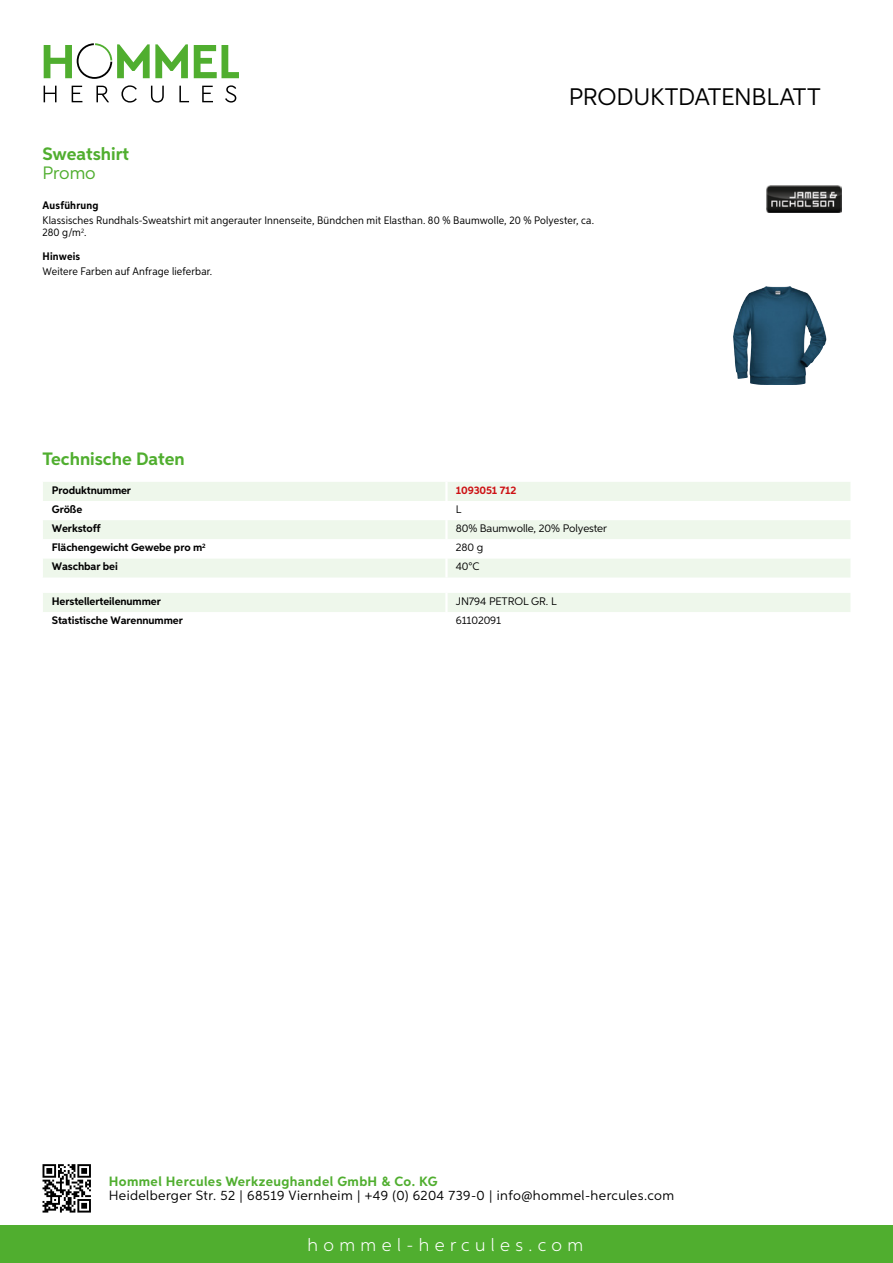
<style>
.page{position:relative;width:893px;height:1263px;background:#fff}
.page>*{position:absolute;margin:0;border:0;box-sizing:border-box;transform-origin:0 0}
.t1{font:24px "Aspira";letter-spacing:-.01em;color:#000}
.t2{font:700 18px "Aspira";color:#50ae2f}
.t3{font:300 18px "Aspira";letter-spacing:.3em;color:#fff}
.t4{font:18px "Aspira";color:#50ae2f}
.t5{font:13.5px "Aspira";letter-spacing:.03em;color:#000}
.t6{font:700 13.5px "Aspira";letter-spacing:.03em;color:#50ae2f}
.t7{font:10.95px/12px "Aspira Nar";letter-spacing:.015em;color:#000}
.t8{font:700 10.95px "Aspira";letter-spacing:-.01em;color:#000}
.t9{font:10.95px "Aspira";letter-spacing:-.01em;color:#000}
.t10{font:700 10.95px "Aspira Nar";letter-spacing:.02em;color:#000}
.t11{font:700 10.95px "Aspira";letter-spacing:-.01em;color:#cd1013}
</style>
<div class="page">
<div style="left:0;top:1226px;width:893px;height:37px;background:#50ae2f"></div>
<svg style="left:43px;top:1164px;width:48px;height:48px"></svg>
<svg style="left:194px;top:45px;width:45px;height:33px"></svg>
<svg style="left:44px;top:43px;width:144px;height:36px"></svg>
<svg style="left:44px;top:86px;width:13px;height:16px"></svg>
<svg style="left:72px;top:86px;width:10px;height:16px"></svg>
<svg style="left:96px;top:86px;width:13px;height:16px"></svg>
<svg style="left:121px;top:85px;width:16px;height:18px"></svg>
<svg style="left:151px;top:86px;width:13px;height:17px"></svg>
<svg style="left:179px;top:86px;width:10px;height:16px"></svg>
<svg style="left:202px;top:86px;width:11px;height:16px"></svg>
<svg style="left:225px;top:85px;width:11px;height:18px"></svg>
<div style="left:43px;top:482px;width:807px;height:95px;background:#eef7eb"></div>
<svg style="left:43px;top:501px;width:807px;height:57px"></svg>
<hr style="left:445px;top:482px;width:3px;height:19px;background:#fff">
<hr style="left:445px;top:501px;width:3px;height:19px;background:#fff">
<hr style="left:445px;top:520px;width:3px;height:19px;background:#fff">
<hr style="left:445px;top:539px;width:3px;height:19px;background:#fff">
<hr style="left:445px;top:558px;width:3px;height:19px;background:#fff">
<div style="left:43px;top:593px;width:807px;height:19px;background:#eef7eb"></div>
<img style="left:733px;top:286px;width:57px;height:93px">
<img style="left:766px;top:185px;width:76px;height:27px">
<h1 class="t1" style="left:569px;top:82px;width:253px">Produktdatenblatt</h1>
<h2 class="t2" style="left:43px;top:142px;width:88px">Sweatshirt</h2>
<h2 class="t4" style="left:43px;top:162px;width:55px">Promo</h2>
<p class="t10" style="left:43px;top:199px;width:58px">Ausführung</p>
<p class="t7" style="left:43px;top:214px;width:553px">Klassisches Rundhals-Sweatshirt mit angerauter Innenseite, Bündchen mit Elasthan. 80 % Baumwolle, 20 % Polyester, ca.<br>280 g/m<sup>2</sup>.</p>
<p class="t10" style="left:43px;top:249px;width:39px">Hinweis</p>
<p class="t7" style="left:43px;top:265px;width:171px">Weitere Farben auf Anfrage lieferbar.</p>
<h2 class="t2" style="left:43px;top:448px;width:144px">Technische Daten</h2>
<p class="t8" style="left:52px;top:483px;width:81px">Produktnummer</p>
<p class="t11" style="left:456px;top:483px;width:62px">1093051 712</p>
<p class="t8" style="left:52px;top:502px;width:32px">Größe</p>
<p class="t9" style="left:456px;top:502px;width:6px">L</p>
<p class="t8" style="left:52px;top:521px;width:50px">Werkstoff</p>
<p class="t9" style="left:456px;top:522px;width:153px">80% Baumwolle, 20% Polyester</p>
<p class="t8" style="left:52px;top:541px;width:155px">Flächengewicht Gewebe pro m<sup>2</sup></p>
<p class="t9" style="left:456px;top:541px;width:29px">280 g</p>
<p class="t8" style="left:52px;top:560px;width:68px">Waschbar bei</p>
<p class="t9" style="left:456px;top:560px;width:25px">40°C</p>
<p class="t8" style="left:52px;top:594px;width:111px">Herstellerteilenummer</p>
<p class="t9" style="left:456px;top:594px;width:48px">JN794 PETROL</p>
<p class="t9" style="left:531px;top:594px;width:26px">GR. L</p>
<p class="t8" style="left:52px;top:613px;width:132px">Statistische Warennummer</p>
<p class="t9" style="left:456px;top:613px;width:47px">61102091</p>
<p class="t6" style="left:109px;top:1172px;width:330px">Hommel Hercules Werkzeughandel GmbH &amp; Co. KG</p>
<p class="t5" style="left:109px;top:1187px;width:567px">Heidelberger Str. 52 | 68519 Viernheim | +49 (0) 6204 739-0 | info@hommel-hercules.com</p>
<h2 class="t3" style="left:307px;top:1234px;width:277px">hommel-hercules.com</h2>
</div>
